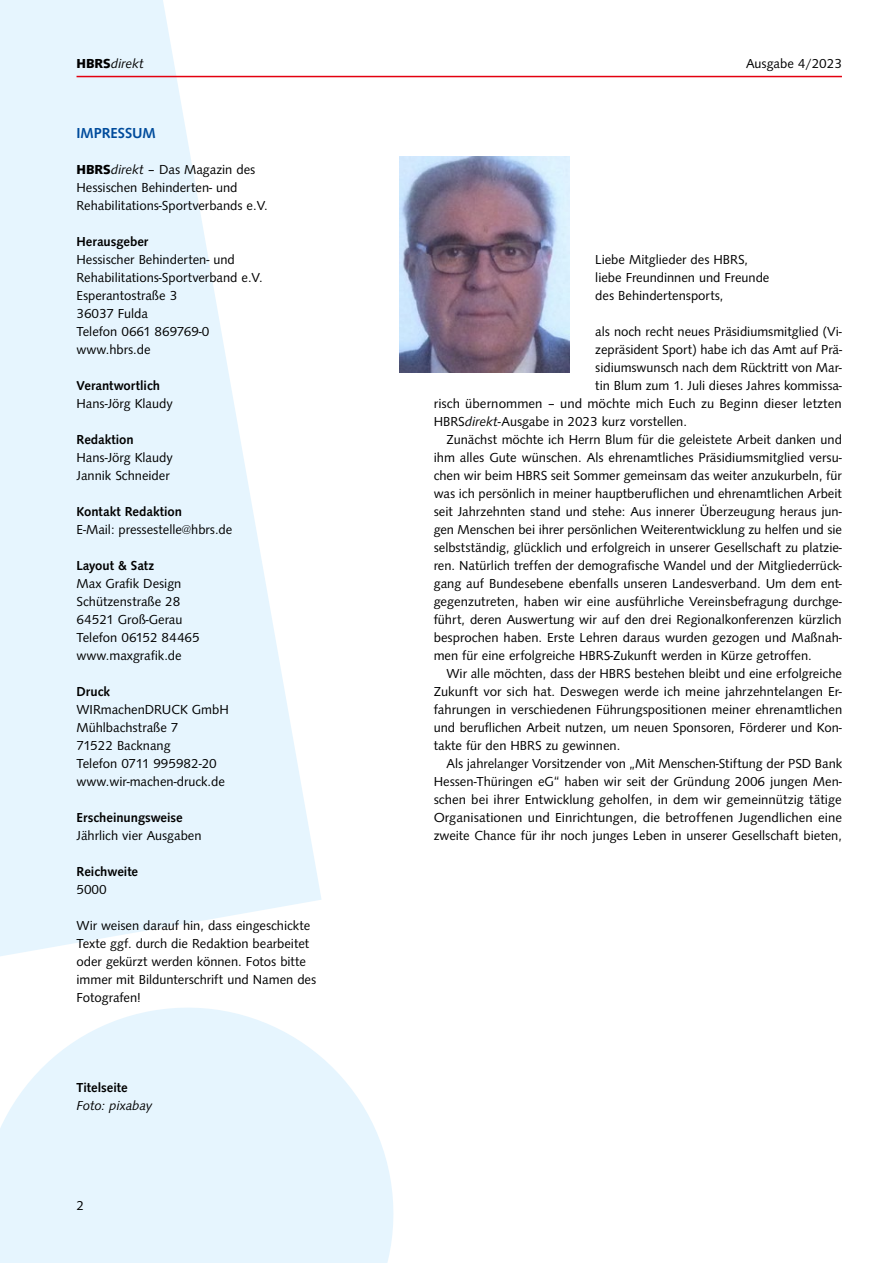
<style>
.page{position:relative;width:893px;height:1263px;background:#fff}
.page>*{position:absolute;margin:0;border:0;box-sizing:border-box;transform-origin:0 0}
.t1{font:700 15px "Syntax";color:#004b9c}
.t2{font:13.5px/18px "Syntax";color:#000}
.t3{font:700 13.5px "Syntax";color:#000}
.t4{font:italic 13.5px "Syntax";color:#000}
.s1{font-family:"Syntax H";font-weight:800;font-style:normal}
.s2{font-family:"Syntax H";font-weight:800}
.s3{font-style:italic}
</style>
<div class="page">
<svg style="left:0;top:1008px;width:394px;height:255px;fill:#e6f5fe"></svg>
<svg style="left:0;top:0;width:322px;height:956px;fill:#e6f5fe"></svg>
<hr style="left:77px;top:76px;width:765px;height:1px;background:#e3000f">
<img style="left:400px;top:156px;width:170px;height:216px">
<p class="t4" style="left:77px;top:56px;width:69px"><span class="s1">HBRS</span>direkt</p>
<p class="t2" style="left:746px;top:55px;width:97px">Ausgabe 4/2023</p>
<p class="t1" style="left:77px;top:124px;width:81px">IMPRESSUM</p>
<p class="t2" style="left:77px;top:161px;width:193px"><span class="s2">HBRS</span><span class="s3">direkt</span> – Das Magazin des<br>Hessischen Behinderten- und<br>Rehabilitations-Sportverbands e.V.</p>
<p class="t3" style="left:77px;top:234px;width:73px">Herausgeber</p>
<p class="t2" style="left:77px;top:251px;width:188px">Hessischer Behinderten- und<br>Rehabilitations-Sportverband e.V.<br>Esperantostraße 3<br>36037 Fulda<br>Telefon 0661 869769-0 www.hbrs.de</p>
<p class="t3" style="left:77px;top:378px;width:85px">Verantwortlich</p>
<p class="t2" style="left:77px;top:395px;width:98px">Hans-Jörg Klaudy</p>
<p class="t3" style="left:77px;top:432px;width:59px">Redaktion</p>
<p class="t2" style="left:77px;top:449px;width:98px">Hans-Jörg Klaudy<br>Jannik Schneider</p>
<p class="t3" style="left:77px;top:504px;width:107px">Kontakt Redaktion</p>
<p class="t2" style="left:77px;top:521px;width:157px">E-Mail: pressestelle@hbrs.de</p>
<p class="t3" style="left:77px;top:558px;width:79px">Layout &amp; Satz</p>
<p class="t2" style="left:77px;top:575px;width:125px">Max Grafik Design<br>Schützenstraße 28<br>64521 Groß-Gerau<br>Telefon 06152 84465 www.maxgrafik.de</p>
<p class="t3" style="left:77px;top:684px;width:35px">Druck</p>
<p class="t2" style="left:77px;top:701px;width:154px">WIRmachenDRUCK GmbH<br>Mühlbachstraße 7<br>71522 Backnang<br>Telefon 0711 995982-20 www.wir-machen-druck.de</p>
<p class="t3" style="left:77px;top:810px;width:108px">Erscheinungsweise</p>
<p class="t2" style="left:77px;top:827px;width:126px">Jährlich vier Ausgaben</p>
<p class="t3" style="left:77px;top:864px;width:63px">Reichweite</p>
<p class="t2" style="left:77px;top:881px;width:32px">5000</p>
<p class="t2" style="left:77px;top:917px;width:241px">Wir weisen darauf hin, dass eingeschickte Texte ggf. durch die Redaktion bearbeitet oder gekürzt werden können. Fotos bitte immer mit Bildunterschrift und Namen des Fotografen!</p>
<p class="t3" style="left:77px;top:1080px;width:53px">Titelseite</p>
<p class="t4" style="left:77px;top:1098px;width:77px">Foto: pixabay</p>
<p class="t2" style="left:77px;top:1197px;width:9px">2</p>
<p class="t2" style="left:595px;top:251px;width:176px">Liebe Mitglieder des HBRS, liebe Freundinnen und Freunde des Behindertensports,</p>
<p class="t2" style="left:595px;top:323px;width:248px">als noch recht neues Präsidiumsmitglied (Vi-</p>
<p class="t2" style="left:595px;top:341px;width:248px">zepräsident Sport) habe ich das Amt auf Prä-</p>
<p class="t2" style="left:595px;top:359px;width:248px">sidiumswunsch nach dem Rücktritt von Mar-</p>
<p class="t2" style="left:595px;top:377px;width:248px">tin Blum zum 1. Juli dieses Jahres kommissa-</p>
<p class="t2" style="left:434px;top:395px;width:410px">risch übernommen – und möchte mich Euch zu Beginn dieser letzten</p>
<p class="t2" style="left:434px;top:413px;width:255px">HBRS<span class="s3">direkt</span>-Ausgabe in 2023 kurz vorstellen.</p>
<p class="t2" style="left:446px;top:431px;width:397px">Zunächst möchte ich Herrn Blum für die geleistete Arbeit danken und</p>
<p class="t2" style="left:434px;top:449px;width:410px">ihm alles Gute wünschen. Als ehrenamtliches Präsidiumsmitglied versu-</p>
<p class="t2" style="left:434px;top:467px;width:409px">chen wir beim HBRS seit Sommer gemeinsam das weiter anzukurbeln, für</p>
<p class="t2" style="left:434px;top:485px;width:410px">was ich persönlich in meiner hauptberuflichen und ehrenamtlichen Arbeit</p>
<p class="t2" style="left:434px;top:503px;width:410px">seit Jahrzehnten stand und stehe: Aus innerer Überzeugung heraus jun-</p>
<p class="t2" style="left:434px;top:521px;width:410px">gen Menschen bei ihrer persönlichen Weiterentwicklung zu helfen und sie</p>
<p class="t2" style="left:434px;top:539px;width:410px">selbstständig, glücklich und erfolgreich in unserer Gesellschaft zu platzie-</p>
<p class="t2" style="left:434px;top:557px;width:410px">ren. Natürlich treffen der demografische Wandel und der Mitgliederrück-</p>
<p class="t2" style="left:434px;top:575px;width:410px">gang auf Bundesebene ebenfalls unseren Landesverband. Um dem ent-</p>
<p class="t2" style="left:434px;top:593px;width:410px">gegenzutreten, haben wir eine ausführliche Vereinsbefragung durchge-</p>
<p class="t2" style="left:434px;top:611px;width:410px">führt, deren Auswertung wir auf den drei Regionalkonferenzen kürzlich</p>
<p class="t2" style="left:434px;top:629px;width:410px">besprochen haben. Erste Lehren daraus wurden gezogen und Maßnah-</p>
<p class="t2" style="left:434px;top:647px;width:379px">men für eine erfolgreiche HBRS-Zukunft werden in Kürze getroffen.</p>
<p class="t2" style="left:446px;top:665px;width:397px">Wir alle möchten, dass der HBRS bestehen bleibt und eine erfolgreiche</p>
<p class="t2" style="left:434px;top:683px;width:410px">Zukunft vor sich hat. Deswegen werde ich meine jahrzehntelangen Er-</p>
<p class="t2" style="left:434px;top:701px;width:410px">fahrungen in verschiedenen Führungspositionen meiner ehrenamtlichen</p>
<p class="t2" style="left:434px;top:719px;width:410px">und beruflichen Arbeit nutzen, um neuen Sponsoren, Förderer und Kon-</p>
<p class="t2" style="left:434px;top:737px;width:188px">takte für den HBRS zu gewinnen.</p>
<p class="t2" style="left:446px;top:755px;width:397px">Als jahrelanger Vorsitzender von „Mit Menschen-Stiftung der PSD Bank</p>
<p class="t2" style="left:434px;top:773px;width:410px">Hessen-Thüringen eG“ haben wir seit der Gründung 2006 jungen Men-</p>
<p class="t2" style="left:434px;top:791px;width:410px">schen bei ihrer Entwicklung geholfen, in dem wir gemeinnützig tätige</p>
<p class="t2" style="left:434px;top:809px;width:410px">Organisationen und Einrichtungen, die betroffenen Jugendlichen eine</p>
<p class="t2" style="left:434px;top:827px;width:410px">zweite Chance für ihr noch junges Leben in unserer Gesellschaft bieten,</p>
</div>
